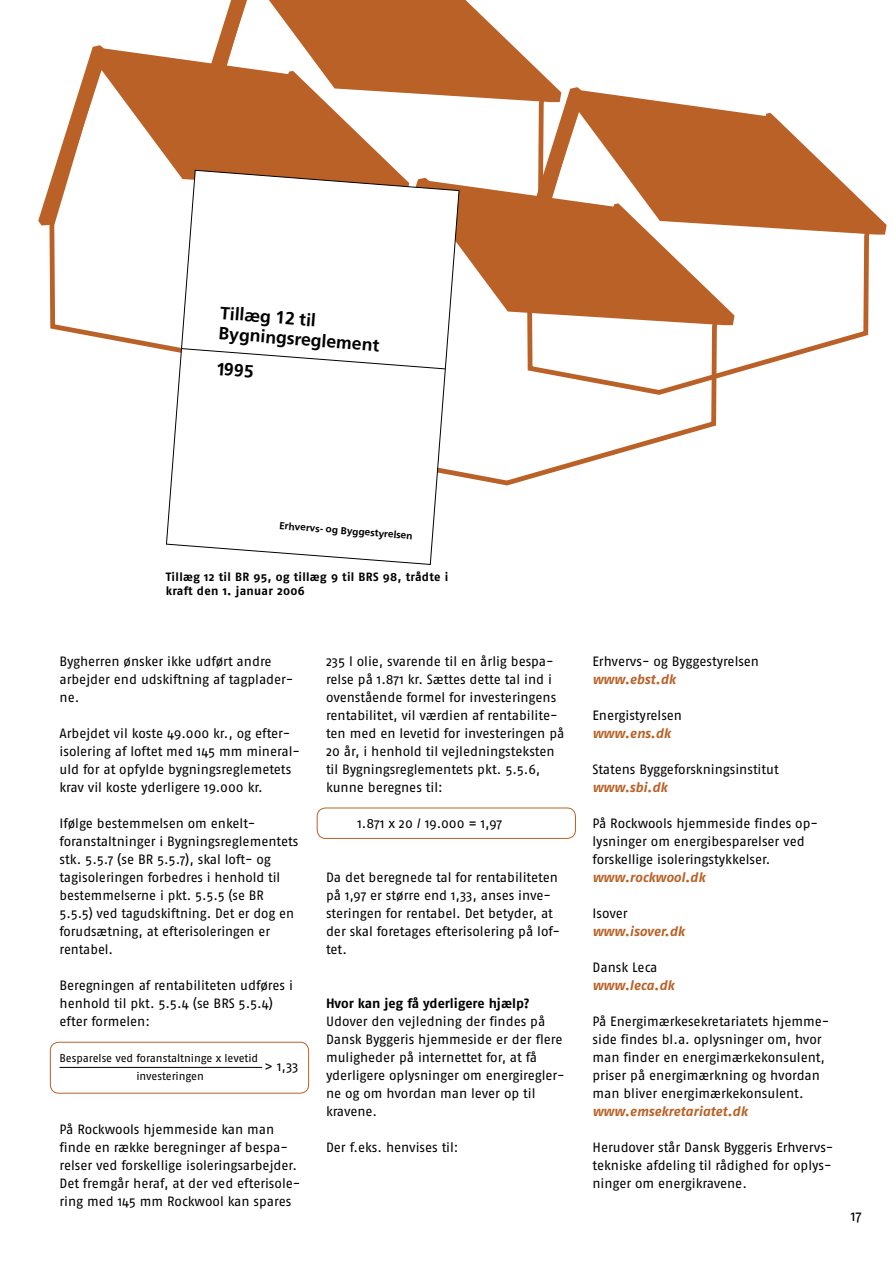
<style>
.page{position:relative;width:893px;height:1263px;background:#fff}
.page>*{position:absolute;margin:0;border:0;box-sizing:border-box;transform-origin:0 0}
.t1{font:700 17.7px/20.4px "Frutiger";color:#000}
.t2{font:15px "Fago No";color:#000}
.t3{font:13.5px/18px "Fago No";letter-spacing:-.005em;color:#000}
.t4{font:italic 700 13.5px "Fago No";color:#b96127}
.t5{font:700 13.5px "Fago No";color:#000}
.t6{font:700 12px/14.4px "Fago No";letter-spacing:.025em;color:#000}
.t7{font:11.25px/18px "Fago No";letter-spacing:-.005em;color:#000}
.t8{font:700 10.05px "Frutiger";color:#000}
</style>
<div class="page">
<svg style="left:217px;top:0;width:339px;height:100px;fill:#ba6128"></svg>
<svg style="left:47px;top:225px;width:119px;height:125px"></svg>
<svg style="left:38px;top:45px;width:371px;height:180px;fill:#ba6128"></svg>
<div style="left:317px;top:808px;width:259px;height:31px;border:1px solid #b96127;border-radius:9px"></div>
<div style="left:50px;top:1042px;width:259px;height:51px;border:1px solid #b96127;border-radius:9px"></div>
<hr style="left:60px;top:1067px;width:202px;height:1px;background:#000">
<svg style="left:722px;top:267px;width:147px;height:110px"></svg>
<svg style="left:516px;top:87px;width:371px;height:180px"></svg>
<svg style="left:459px;top:358px;width:263px;height:127px"></svg>
<svg style="left:459px;top:178px;width:275px;height:180px;fill:#ba6128"></svg>
<svg style="left:166px;top:170px;width:293px;height:395px"></svg>
<h1 class="t1" style="left:221px;top:303px;width:163px;rotate:4deg">Tillæg 12 til<br>Bygningsreglement</h1>
<h1 class="t1" style="left:217px;top:358px;width:39px;rotate:4deg">1995</h1>
<p class="t8" style="left:280px;top:520px;width:135px;rotate:4deg">Erhvervs- og Byggestyrelsen</p>
<p class="t6" style="left:166px;top:569px;width:284px">Tillæg 12 til BR 95, og tillæg 9 til BRS 98, trådte i kraft den 1. januar 2006</p>
<p class="t3" style="left:60px;top:652px;width:235px">Bygherren ønsker ikke udført andre arbejder end udskiftning af tagplader&shy;ne.</p>
<p class="t3" style="left:60px;top:724px;width:242px">Arbejdet vil koste 49.000 kr., og efter&shy;isolering af loftet med 145 mm mineral&shy;uld for at opfylde bygningsreglemetets krav vil koste yderligere 19.000 kr.</p>
<p class="t3" style="left:60px;top:814px;width:240px">Ifølge bestemmelsen om enkelt&shy;foranstaltninger i Bygningsreglementets stk. 5.5.7 (se BR 5.5.7), skal loft- og tagisoleringen forbedres i henhold til bestemmelserne i pkt. 5.5.5 (se BR 5.5.5) ved tagudskiftning. Det er dog en forudsætning, at efterisoleringen er rentabel.</p>
<p class="t3" style="left:60px;top:976px;width:235px">Beregningen af rentabiliteten udføres i henhold til pkt. 5.5.4 (se BRS 5.5.4) efter formelen:</p>
<p class="t7" style="left:136px;top:1049px;width:123px;text-indent:-77px">Besparelse ved foranstaltninge x levetid investeringen</p>
<p class="t3" style="left:265px;top:1057px;width:28px">&gt; 1,33</p>
<p class="t3" style="left:60px;top:1120px;width:242px">På Rockwools hjemmeside kan man finde en række beregninger af bespa&shy;relser ved forskellige isoleringsarbejder.<br>Det fremgår heraf, at der ved efterisole&shy;ring med 145 mm Rockwool kan spares</p>
<p class="t3" style="left:326px;top:652px;width:240px">235 l olie, svarende til en årlig bespa&shy;relse på 1.871 kr. Sættes dette tal ind i ovenstående formel for investeringens rentabilitet, vil værdien af rentabilite&shy;ten med en levetid for investeringen på 20 år, i henhold til vejledningsteksten til Bygningsreglementets pkt. 5.5.6, kunne beregnes til:</p>
<p class="t3" style="left:357px;top:814px;width:146px">1.871 x 20 / 19.000 = 1,97</p>
<p class="t3" style="left:326px;top:868px;width:236px">Da det beregnede tal for rentabiliteten på 1,97 er større end 1,33, anses inve&shy;steringen for rentabel. Det betyder, at der skal foretages efterisolering på lof&shy;tet.</p>
<p class="t5" style="left:326px;top:995px;width:205px">Hvor kan jeg få yderligere hjælp?</p>
<p class="t3" style="left:326px;top:1012px;width:240px">Udover den vejledning der findes på<br>Dansk Byggeris hjemmeside er der flere muligheder på internettet for, at få yderligere oplysninger om energiregler&shy;ne og om hvordan man lever op til kravene.</p>
<p class="t3" style="left:326px;top:1138px;width:134px">Der f.eks. henvises til:</p>
<p class="t3" style="left:592px;top:652px;width:168px">Erhvervs- og Byggestyrelsen</p>
<p class="t4" style="left:592px;top:671px;width:85px">www.ebst.dk</p>
<p class="t3" style="left:592px;top:706px;width:91px">Energistyrelsen</p>
<p class="t4" style="left:592px;top:725px;width:80px">www.ens.dk</p>
<p class="t3" style="left:592px;top:760px;width:188px">Statens Byggeforskningsinstitut</p>
<p class="t4" style="left:592px;top:779px;width:77px">www.sbi.dk</p>
<p class="t3" style="left:592px;top:814px;width:227px">På Rockwools hjemmeside findes op&shy;lysninger om energibesparelser ved forskellige isoleringstykkelser.</p>
<p class="t4" style="left:592px;top:869px;width:114px">www.rockwool.dk</p>
<p class="t3" style="left:592px;top:904px;width:37px">Isover</p>
<p class="t4" style="left:592px;top:923px;width:94px">www.isover.dk</p>
<p class="t3" style="left:592px;top:958px;width:67px">Dansk Leca</p>
<p class="t4" style="left:592px;top:977px;width:83px">www.leca.dk</p>
<p class="t3" style="left:592px;top:1012px;width:238px">På Energimærkesekretariatets hjemme&shy;side findes bl.a. oplysninger om, hvor man finder en energimærkekonsulent, priser på energimærkning og hvordan man bliver energimærkekonsulent.</p>
<p class="t4" style="left:592px;top:1103px;width:157px">www.emsekretariatet.dk</p>
<p class="t3" style="left:592px;top:1138px;width:242px">Herudover står Dansk Byggeris Erhvervs&shy;tekniske afdeling til rådighed for oplys&shy;ninger om energikravene.</p>
<p class="t2" style="left:851px;top:1207px;width:12px">17</p>
</div>
